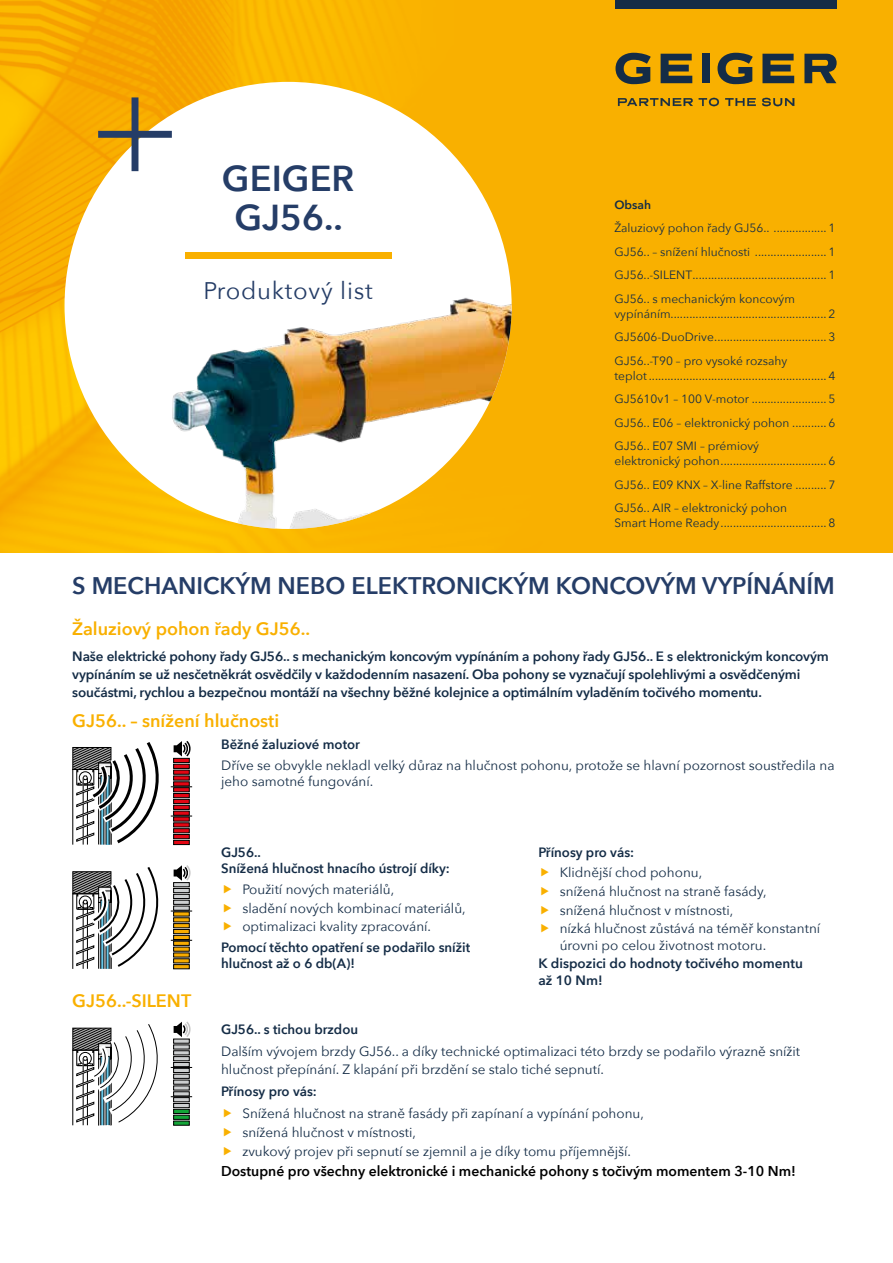
<style>
.page{position:relative;width:893px;height:1263px;background:#fff}
.page>*{position:absolute;margin:0;border:0;box-sizing:border-box;transform-origin:0 0}
.t1{font:600 36px/39px "Avenir Next";color:#253d67;text-align:center}
.t2{font:600 24px "Avenir Next";color:#253d67}
.t3{font:24px "Avenir Next";letter-spacing:.03em;color:#253d67}
.t4{font:600 18px "Avenir Next";color:#f9b000}
.t5{font:600 14.25px "Avenir Next";color:#000}
.t6{font:13.5px/18.6px "Avenir Next";color:#142c46}
.t7{font:600 13.5px/16.5px "Avenir Next";letter-spacing:-.01em;color:#142c46}
.t8{font:12px/23.5px "Avenir Next";color:#142c46;text-align:justify}
.t9{font:600 12px "Avenir Next";color:#142c46}
</style>
<div class="page">
<img style="left:0;top:0;width:893px;height:553px">
<svg style="left:661px;top:54px;width:31px;height:29px"></svg>
<div style="left:702px;top:54px;width:8px;height:29px;background:#142c46"></div>
<svg style="left:762px;top:54px;width:32px;height:29px"></svg>
<svg style="left:804px;top:54px;width:33px;height:29px"></svg>
<svg style="left:615px;top:53px;width:36px;height:31px"></svg>
<svg style="left:717px;top:53px;width:36px;height:31px"></svg>
<svg style="left:618px;top:98px;width:75px;height:8px"></svg>
<svg style="left:699px;top:98px;width:20px;height:8px"></svg>
<svg style="left:725px;top:98px;width:31px;height:8px"></svg>
<svg style="left:762px;top:98px;width:32px;height:8px"></svg>
<div style="left:615px;top:0;width:222px;height:8px;background:#142c46"></div>
<div style="left:65px;top:82px;width:447px;height:447px;background:#fff;border-radius:50%"></div>
<img style="left:114px;top:235px;width:398px;height:294px">
<svg style="left:98px;top:97px;width:74px;height:74px"></svg>
<div style="left:185px;top:252px;width:206px;height:7px;background:#f9b000"></div>
<svg style="left:72px;top:741px;width:120px;height:104px"></svg>
<svg style="left:72px;top:865px;width:120px;height:104px"></svg>
<svg style="left:72px;top:1021px;width:120px;height:105px"></svg>
<h1 class="t1" style="left:222px;top:158px;width:134px">GEIGER<br>GJ56..</h1>
<h2 class="t3" style="left:203px;top:270px;width:171px">Produktový list</h2>
<p class="t9" style="left:614px;top:194px;width:38px">Obsah</p>
<p class="t8" style="left:614px;top:216px;width:223px">Žaluziový pohon řady GJ56.. ................. 1<br>GJ56.. – snížení hlučnosti ....................... 1<br>GJ56..-SILENT........................................... 1<br>GJ56.. s mechanickým koncovým</p>
<p class="t8" style="left:614px;top:301px;width:223px">vypínáním.................................................. 2<br>GJ5606-DuoDrive.................................... 3<br>GJ56..-T90 – pro vysoké rozsahy</p>
<p class="t8" style="left:614px;top:363px;width:223px">teplot ......................................................... 4<br>GJ5610v1 – 100 V-motor ........................ 5<br>GJ56.. E06 – elektronický pohon ........... 6<br>GJ56.. E07 SMI – prémiový</p>
<p class="t8" style="left:614px;top:449px;width:223px">elektronický pohon.................................. 6<br>GJ56.. E09 KNX – X-line Raffstore .......... 7<br>GJ56.. AIR – elektronický pohon</p>
<p class="t8" style="left:614px;top:511px;width:223px">Smart Home Ready.................................. 8</p>
<h2 class="t2" style="left:72px;top:565px;width:764px">S MECHANICKÝM NEBO ELEKTRONICKÝM KONCOVÝM VYPÍNÁNÍM</h2>
<h3 class="t4" style="left:72px;top:613px;width:239px">Žaluziový pohon řady GJ56..</h3>
<p class="t7" style="left:72px;top:647px;width:758px;line-height:18px">Naše elektrické pohony řady GJ56.. s mechanickým koncovým vypínáním a pohony řady GJ56.. E s elektronickým koncovým vypínáním se už nesčetněkrát osvědčily v každodenním nasazení. Oba pohony se vyznačují spolehlivými a osvědčenými součástmi, rychlou a bezpečnou montáží na všechny běžné kolejnice a optimálním vyladěním točivého momentu.</p>
<h3 class="t4" style="left:72px;top:705px;width:208px">GJ56.. – snížení hlučnosti</h3>
<p class="t7" style="left:221px;top:736px;width:140px">Běžné žaluziové motor</p>
<p class="t6" style="left:221px;top:756px;width:615px;line-height:16.5px">Dříve se obvykle nekladl velký důraz na hlučnost pohonu, protože se hlavní pozornost soustředila na jeho samotné fungování.</p>
<h3 class="t4" style="left:72px;top:985px;width:120px">GJ56..-SILENT</h3>
<p class="t7" style="left:221px;top:843px;width:230px">GJ56..<br>Snížená hlučnost hnacího ústrojí díky:</p>
<p class="t6" style="left:242px;top:879px;width:225px">Použití nových materiálů,<br>sladění nových kombinací materiálů, optimalizaci kvality zpracování.</p>
<p class="t7" style="left:221px;top:939px;width:251px">Pomocí těchto opatření se podařilo snížit hlučnost až o 6 db(A)!</p>
<p class="t7" style="left:538px;top:843px;width:97px">Přínosy pro vás:</p>
<p class="t6" style="left:560px;top:863px;width:262px">Klidnější chod pohonu,<br>snížená hlučnost na straně fasády,<br>snížená hlučnost v místnosti,<br>nízká hlučnost zůstává na téměř konstantní</p>
<p class="t6" style="left:560px;top:935px;width:208px">úrovni po celou životnost motoru.</p>
<p class="t7" style="left:538px;top:955px;width:266px">K dispozici do hodnoty točivého momentu až 10 Nm!</p>
<p class="t7" style="left:221px;top:1020px;width:138px">GJ56.. s tichou brzdou</p>
<p class="t6" style="left:221px;top:1042px;width:581px;line-height:18px">Dalším vývojem brzdy GJ56.. a díky technické optimalizaci této brzdy se podařilo výrazně snížit hlučnost přepínání. Z klapání při brzdění se stalo tiché sepnutí.</p>
<p class="t7" style="left:221px;top:1083px;width:97px">Přínosy pro vás:</p>
<p class="t6" style="left:242px;top:1103px;width:403px;line-height:19.4px">Snížená hlučnost na straně fasády při zapínaní a vypínání pohonu, snížená hlučnost v místnosti,<br>zvukový projev při sepnutí se zjemnil a je díky tomu příjemnější.</p>
<p class="t5" style="left:221px;top:1159px;width:576px">Dostupné pro všechny elektronické i mechanické pohony s točivým momentem 3-10 Nm!</p>
</div>
